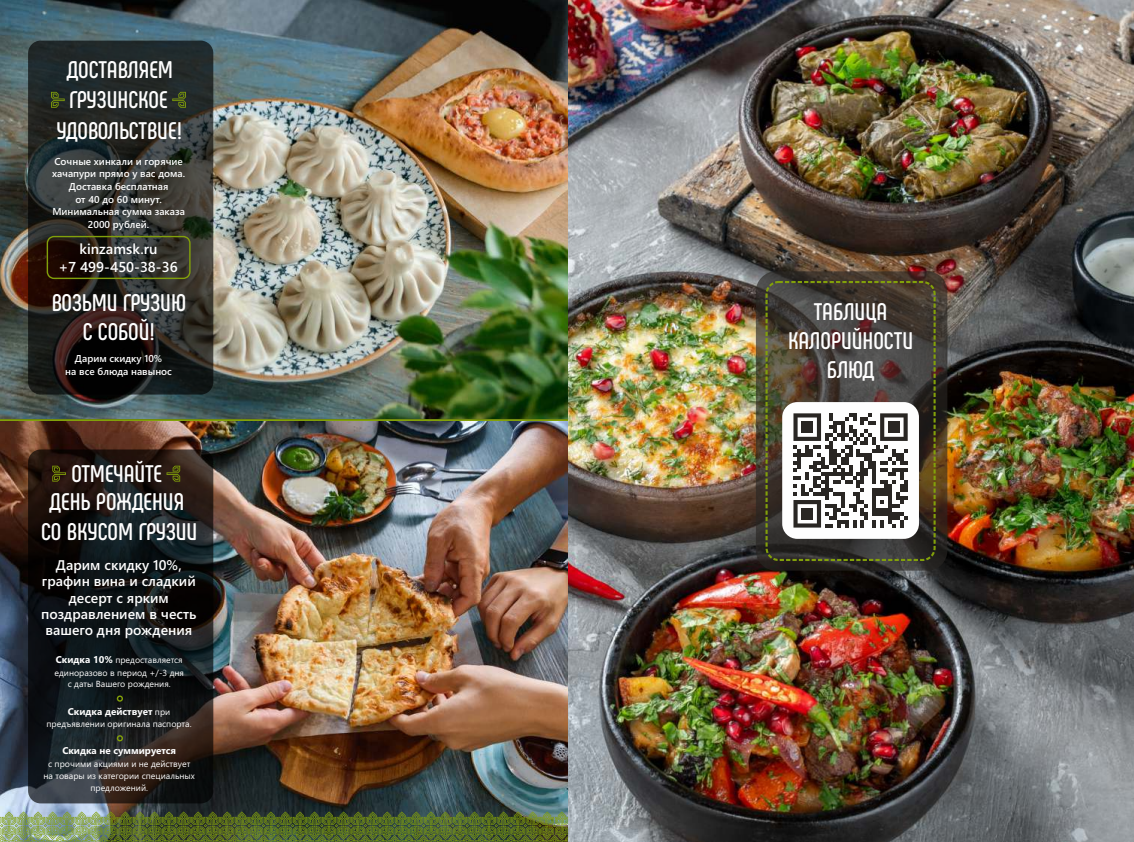
<style>
.page{position:relative;width:1134px;height:842px;background:#fff}
.page>*{position:absolute;margin:0;border:0;box-sizing:border-box;transform-origin:0 0}
.t1{font:700 24px/28.8px "Phenomena";color:#fefefe;text-align:center}
.t2{font:600 14.3px/17.5px "Segoe UI";color:#fefefe;text-align:center}
.t3{font:600 14px/16.3px "Segoe UI";color:#fefefe;text-align:center}
.t4{font:600 10px/12.6px "Segoe UI";color:#fefefe;text-align:center}
.t5{font:700 9.8px "Segoe UI";color:#fefefe}
.t6{font:8.8px/12.1px "Segoe UI";color:#fefefe;text-align:center}
.s1{font-weight:700;font-size:9.8px}
.s2{font-weight:400;font-size:8.8px}
</style>
<div class="page">
<img style="left:567px;top:0;width:567px;height:842px">
<div style="left:756px;top:271px;width:191px;height:300px;background:#292623;border-radius:20px;opacity:.65"></div>
<div style="left:765px;top:281px;width:171px;height:280px;border:2px dashed #82a00a;border-radius:12px"></div>
<img style="left:0;top:0;width:567px;height:419px">
<img style="left:0;top:421px;width:567px;height:390px">
<img style="left:0;top:811px;width:567px;height:31px">
<div style="left:28px;top:449px;width:185px;height:354px;background:#000;border-radius:13px;opacity:.65"></div>
<div style="left:28px;top:41px;width:185px;height:354px;background:#000;border-radius:13px;opacity:.65"></div>
<svg style="left:117px;top:695px;width:6px;height:7px"></svg>
<svg style="left:117px;top:735px;width:6px;height:6px"></svg>
<svg style="left:47px;top:236px;width:144px;height:43px;background:#302d1e"></svg>
<svg style="left:172px;top:92px;width:14px;height:16px"></svg>
<svg style="left:167px;top:466px;width:13px;height:16px"></svg>
<svg style="left:52px;top:466px;width:14px;height:16px"></svg>
<svg style="left:51px;top:92px;width:14px;height:16px"></svg>
<div style="left:782px;top:402px;width:137px;height:137px;background:#fefefe;border-radius:15px"></div>
<svg style="left:793px;top:413px;width:115px;height:115px"></svg>
<div style="left:801px;top:421px;width:12px;height:12px;background:#292623"></div>
<div style="left:888px;top:421px;width:12px;height:12px;background:#292623"></div>
<div style="left:801px;top:508px;width:12px;height:12px;background:#292623"></div>
<h1 class="t1" style="left:57px;top:54px;width:127px;line-height:30.4px">ДОСТАВЛЯЕМ<br>ГРУЗИНСКОЕ<br>УДОВОЛЬСТВИЕ!</h1>
<p class="t4" style="left:52px;top:156px;width:135px">Сочные хинкали и горячие хачапури прямо у вас дома.<br>Доставка бесплатная<br>от 40 до 60 минут.<br>Минимальная сумма заказа<br>2000 рублей.</p>
<h2 class="t2" style="left:58px;top:242px;width:121px">kinzamsk.ru<br>+7 499-450-38-36</h2>
<h1 class="t1" style="left:52px;top:289px;width:136px">ВОЗЬМИ ГРУЗИЮ<br>С СОБОЙ!</h1>
<p class="t4" style="left:65px;top:353px;width:108px">Дарим скидку 10%<br>на все блюда навынос</p>
<h1 class="t1" style="left:49px;top:460px;width:136px;line-height:27.7px">ОТМЕЧАЙТЕ<br>ДЕНЬ РОЖДЕНИЯ</h1>
<h1 class="t1" style="left:41px;top:517px;width:158px">СО ВКУСОМ ГРУЗИИ</h1>
<h3 class="t3" style="left:41px;top:558px;width:157px">Дарим скидку 10%, графин вина и сладкий десерт с ярким поздравлением в честь вашего дня рождения</h3>
<p class="t6" style="left:54px;top:655px;width:131px"><span class="s1">Скидка 10%</span> предоставляется единоразово в период +/-3 дня с даты Вашего рождения.</p>
<p class="t5" style="left:68px;top:708px;width:104px">Скидка действует <span class="s2">при</span></p>
<p class="t6" style="left:47px;top:719px;width:147px">предъявлении оригинала паспорта.</p>
<p class="t5" style="left:62px;top:747px;width:115px">Скидка не суммируется</p>
<p class="t6" style="left:44px;top:758px;width:153px">с прочими акциями и не действует на товары из категории специальных предложений.</p>
<h1 class="t1" style="left:788px;top:297px;width:127px">ТАБЛИЦА<br>КАЛОРИЙНОСТИ<br>БЛЮД</h1>
</div>
